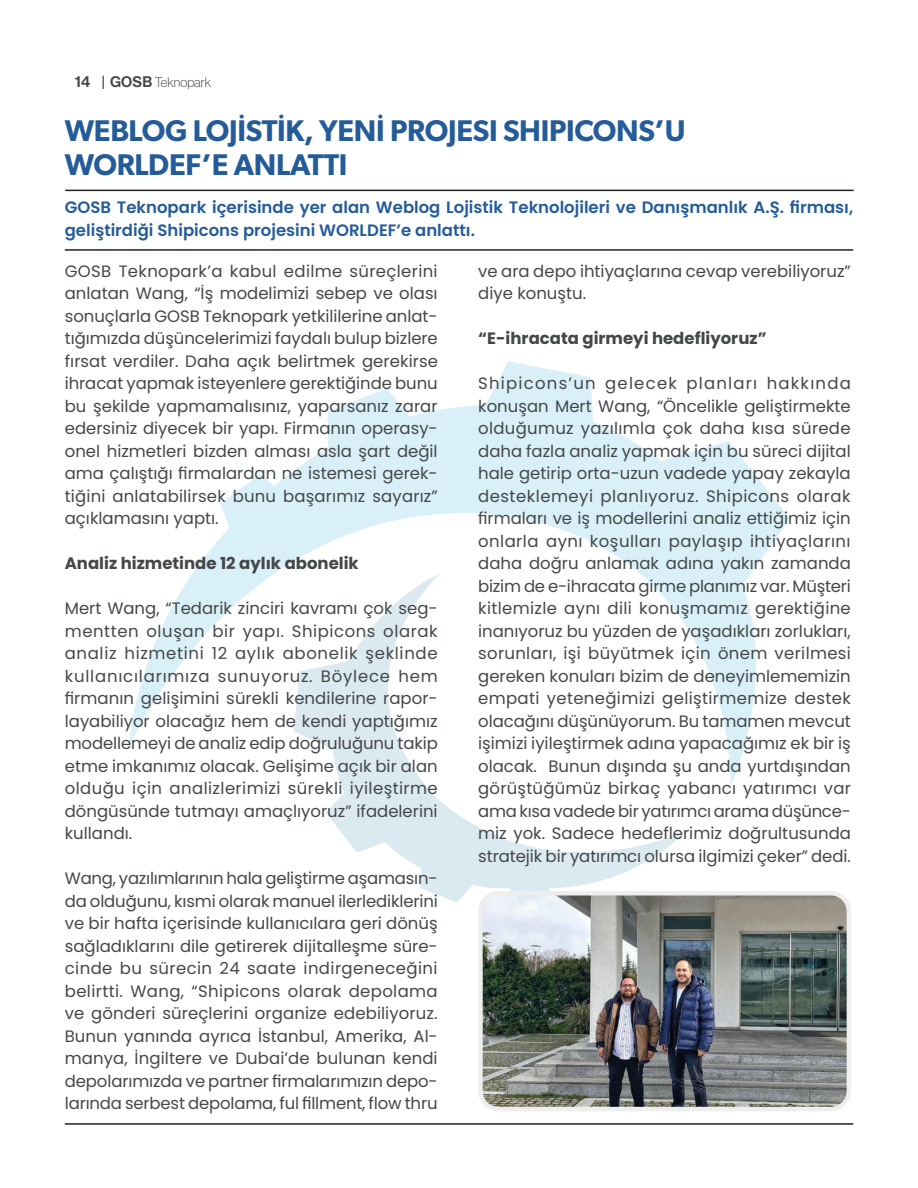
<style>
.page{position:relative;width:918px;height:1188px;background:#fff}
.page>*{position:absolute;margin:0;border:0;box-sizing:border-box;transform-origin:0 0}
.Headline__Left{font:600 30px "Gibson";letter-spacing:-.01em;color:#245b99}
.t1{font:16.5px/22.5px "Poppins";color:#444749;text-align:justify}
.t2{font:600 16.5px/22.5px "Poppins";color:#245b99}
.t3{font:700 16.5px "Poppins";color:#444749}
.t4{font:13.5px "N Haas Grotesk DS Pro 35 X Lt";color:#444749}
.s1{font-family:"N Haas Grotesk DS Pro 65 Md";font-size:15px}
</style>
<div class="page">
<img style="left:128px;top:362px;width:662px;height:540px">
<img style="left:480px;top:893px;width:366px;height:213px">
<div style="left:478px;top:891px;width:373px;height:220px;border:4px solid #edeeed;border-radius:18px"></div>
<hr style="left:65px;top:190px;width:789px;height:1px;background:#231f20">
<hr style="left:65px;top:249px;width:788px;height:2px;background:#231f20">
<hr style="left:65px;top:1123px;width:788px;height:2px;background:#231f20">
<p class="t4" style="left:75px;top:74px;width:138px"><span class="s1">14 | GOSB</span> Teknopark</p>
<p class="Headline__Left" style="left:65px;top:113px;width:622px">WEBLOG LOJİSTİK, YENİ PROJESI SHIPICONS’U</p>
<p class="Headline__Left" style="left:65px;top:147px;width:284px">WORLDEF’E ANLATTI</p>
<p class="t2" style="left:65px;top:196px;width:790px">GOSB Teknopark içerisinde yer alan Weblog Lojistik Teknolojileri ve Danışmanlık A.Ş. firması, geliştirdiği Shipicons projesini WORLDEF’e anlattı.</p>
<p class="t1" style="left:65px;top:260px;width:375px">GOSB Teknopark’a kabul edilme süreçlerini anlatan Wang, “İş modelimizi sebep ve olası sonuçlarla GOSB Teknopark yetkililerine anlat&shy;tığımızda düşüncelerimizi faydalı bulup bizlere fırsat verdiler. Daha açık belirtmek gerekirse ihracat yapmak isteyenlere gerektiğinde bunu bu şekilde yapmamalısınız, yaparsanız zarar edersiniz diyecek bir yapı. Firmanın operasy&shy;onel hizmetleri bizden alması asla şart değil ama çalıştığı firmalardan ne istemesi gerek&shy;tiğini anlatabilirsek bunu başarımız sayarız” açıklamasını yaptı.</p>
<p class="t3" style="left:65px;top:554px;width:296px">Analiz hizmetinde 12 aylık abonelik</p>
<p class="t1" style="left:65px;top:597px;width:375px">Mert Wang, “Tedarik zinciri kavramı çok seg&shy;mentten oluşan bir yapı. Shipicons olarak analiz hizmetini 12 aylık abonelik şeklinde kullanıcılarımıza sunuyoruz. Böylece hem firmanın gelişimini sürekli kendilerine rapor&shy;layabiliyor olacağız hem de kendi yaptığımız modellemeyi de analiz edip doğruluğunu takip etme imkanımız olacak. Gelişime açık bir alan olduğu için analizlerimizi sürekli iyileştirme döngüsünde tutmayı amaçlıyoruz” ifadelerini kullandı.</p>
<p class="t1" style="left:65px;top:867px;width:375px">Wang, yazılımlarının hala geliştirme aşamasın&shy;da olduğunu, kısmi olarak manuel ilerlediklerini ve bir hafta içerisinde kullanıcılara geri dönüş sağladıklarını dile getirerek dijitalleşme süre&shy;cinde bu sürecin 24 saate indirgeneceğini belirtti. Wang, “Shipicons olarak depolama ve gönderi süreçlerini organize edebiliyoruz.<br>Bunun yanında ayrıca İstanbul, Amerika, Al&shy;manya, İngiltere ve Dubai’de bulunan kendi depolarımızda ve partner firmalarımızın depo&shy;larında serbest depolama, ful fillment, flow thru</p>
<p class="t1" style="left:478px;top:260px;width:374px">ve ara depo ihtiyaçlarına cevap verebiliyoruz” diye konuştu.</p>
<p class="t3" style="left:478px;top:329px;width:290px">“E-ihracata girmeyi hedefliyoruz”</p>
<p class="t1" style="left:478px;top:372px;width:374px">Shipicons’un gelecek planları hakkında konuşan Mert Wang, “Öncelikle geliştirmekte olduğumuz yazılımla çok daha kısa sürede daha fazla analiz yapmak için bu süreci dijital hale getirip orta-uzun vadede yapay zekayla desteklemeyi planlıyoruz. Shipicons olarak firmaları ve iş modellerini analiz ettiğimiz için onlarla aynı koşulları paylaşıp ihtiyaçlarını daha doğru anlamak adına yakın zamanda bizim de e-ihracata girme planımız var. Müşteri kitlemizle aynı dili konuşmamız gerektiğine inanıyoruz bu yüzden de yaşadıkları zorlukları, sorunları, işi büyütmek için önem verilmesi gereken konuları bizim de deneyimlememizin empati yeteneğimizi geliştirmemize destek olacağını düşünüyorum. Bu tamamen mevcut işimizi iyileştirmek adına yapacağımız ek bir iş olacak. Bunun dışında şu anda yurtdışından görüştüğümüz birkaç yabancı yatırımcı var ama kısa vadede bir yatırımcı arama düşünce&shy;miz yok. Sadece hedeflerimiz doğrultusunda stratejik bir yatırımcı olursa ilgimizi çeker” dedi.</p>
</div>
